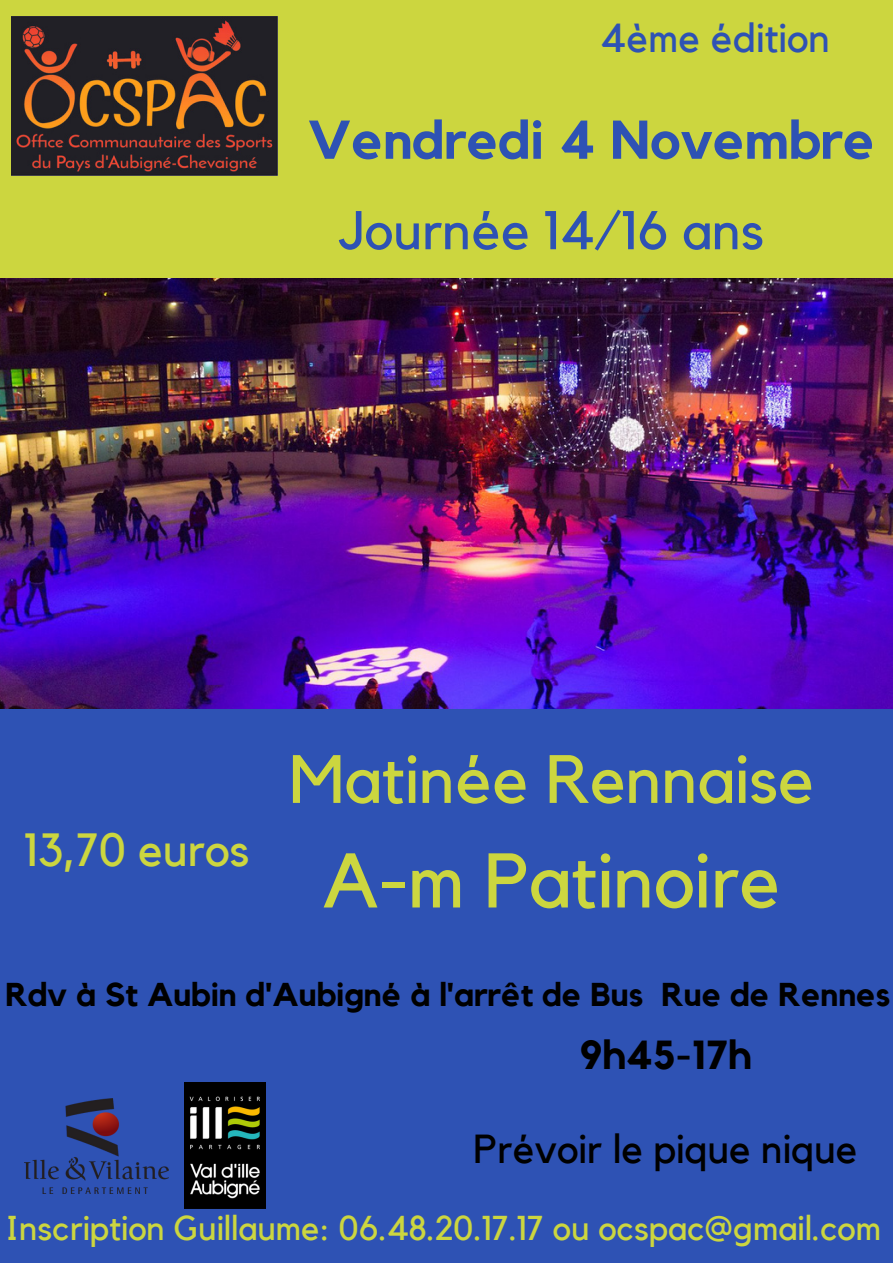
<style>
.page{position:relative;width:893px;height:1264px;background:#fff}
.page>*{position:absolute;margin:0;border:0;box-sizing:border-box;transform-origin:0 0}
.t1{font:76.35px "Kollektif";color:#ccd63f}
.t2{font:67.35px "Kollektif";color:#ccd63f}
.t3{font:700 53.85px "Kollektif";color:#2e52b4}
.t4{font:53.85px "Kollektif";color:#2e52b4}
.t5{font:46.35px "Kollektif";color:#ccd63f}
.t6{font:40.35px "Kollektif";color:#000}
.t7{font:40.35px "Kollektif";color:#2e52b4}
.t8{font:700 40.35px "Kollektif";color:#000}
.t9{font:34.35px "Kollektif";color:#ccd63f}
.t10{font:700 32.85px "Kollektif";color:#000}
</style>
<div class="page">
<div style="left:0;top:0;width:892px;height:384px;background:#ccd63f"></div>
<img style="left:0;top:279px;width:892px;height:430px">
<div style="left:0;top:709px;width:892px;height:553px;background:#2e52b4"></div>
<img style="left:12px;top:16px;width:265px;height:160px">
<img style="left:185px;top:1082px;width:81px;height:126px">
<img style="left:24px;top:1098px;width:144px;height:95px">
<p class="t7" style="left:600px;top:20px;width:231px">4ème édition</p>
<h3 class="t3" style="left:308px;top:115px;width:568px">Vendredi 4 Novembre</h3>
<h3 class="t4" style="left:338px;top:206px;width:427px">Journée 14/16 ans</h3>
<h3 class="t5" style="left:24px;top:828px;width:227px">13,70 euros</h3>
<h2 class="t2" style="left:289px;top:748px;width:526px">Matinée Rennaise</h2>
<h1 class="t1" style="left:323px;top:845px;width:458px">A-m Patinoire</h1>
<p class="t10" style="left:5px;top:979px;width:886px">Rdv à St Aubin d'Aubigné à l'arrêt de Bus Rue de Rennes</p>
<p class="t8" style="left:579px;top:1036px;width:173px">9h45-17h</p>
<p class="t6" style="left:473px;top:1130px;width:385px">Prévoir le pique nique</p>
<p class="t9" style="left:6px;top:1211px;width:877px">Inscription Guillaume: 06.48.20.17.17 ou ocspac@gmail.com</p>
</div>
